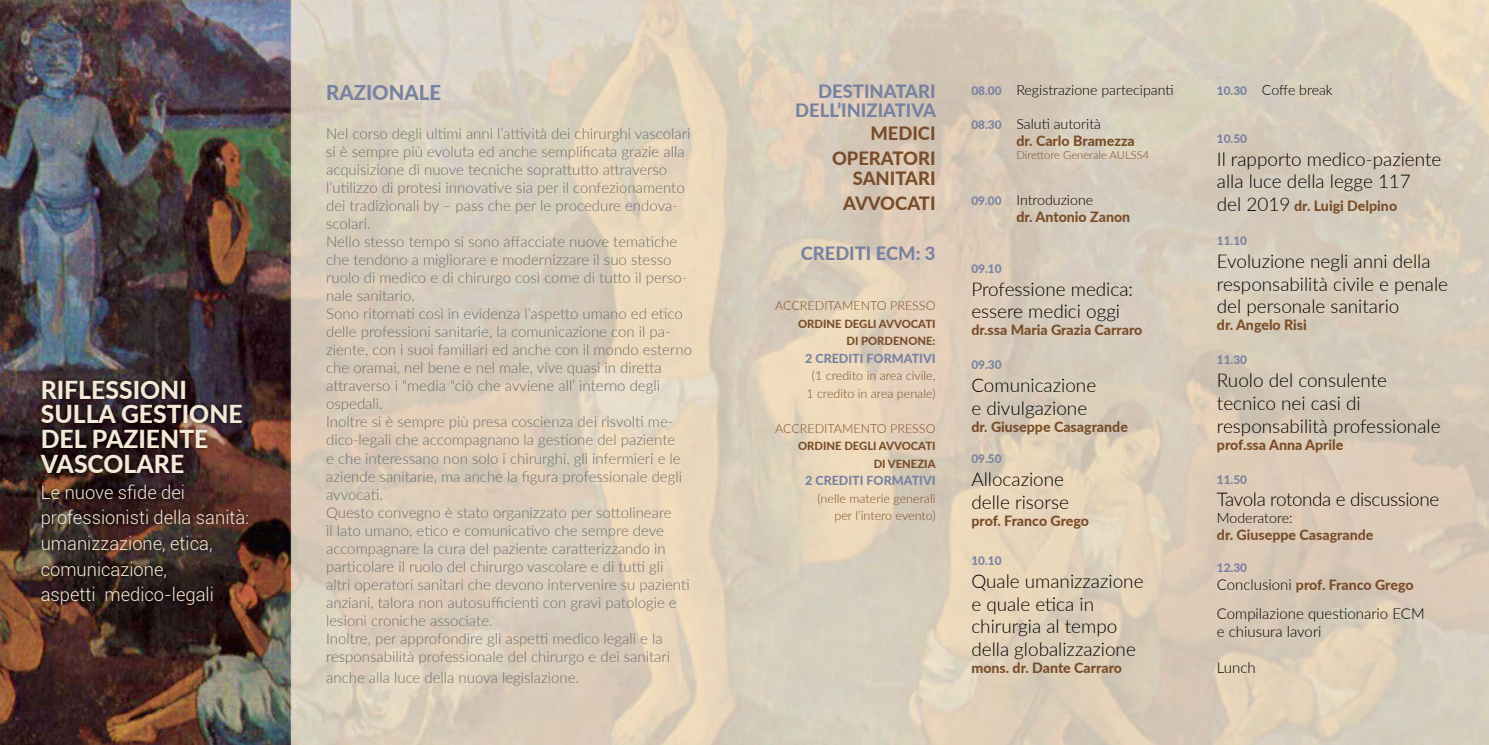
<style>
.page{position:relative;width:1489px;height:745px;background:#fff}
.page>*{position:absolute;margin:0;border:0;box-sizing:border-box;transform-origin:0 0}
.t1{font:800 24.75px/24.8px "Lato";color:#f4e9d7}
.t2{font:800 20.38px "Lato";color:#7782a2}
.t3{font:300 18.88px/22.6px "Lato";color:#000}
.t4{font:300 18.88px "Lato";letter-spacing:-.02em;color:#000}
.t5{font:300 18.38px/25.6px "Roboto";color:#f4e9d7}
.t6{font:800 18.38px/19.1px "Lato";color:#7782a2;text-align:right}
.t7{font:800 18.38px/25px "Lato";color:#794d29;text-align:right}
.t8{font:300 15px/18px "Lato";color:#6b6d6b}
.t9{font:300 15px/18px "Lato";color:#000}
.t10{font:800 14.12px/17px "Lato";color:#794d29}
.t11{font:300 14.12px "Lato";color:#000}
.t12{font:300 12.5px/17.5px "Lato";color:#794d29;text-align:center}
.t13{font:800 12.5px "Lato";color:#7782a2}
.t14{font:800 11.75px "Lato";color:#7782a2}
.t15{font:800 11.25px/17.5px "Lato";color:#794d29;text-align:right}
.t16{font:300 11.25px "Lato";color:#794d29}
.s1{font-weight:800;font-size:11.75px;color:#7782a2}
.s2{font-size:11.75px;color:#7782a2}
.s3{font-weight:300;color:#000}
.s4{font-weight:300;font-size:18.88px;color:#000}
.s5{font-weight:300;font-size:15px;color:#000}
</style>
<div class="page">
<img style="left:0;top:0;width:1488px;height:744px">
<div style="left:37px;top:376px;width:215px;height:233px;background:#000;opacity:.75"></div>
<h1 class="t1" style="left:41px;top:376px;width:203px">RIFLESSIONI<br>SULLA GESTIONE<br>DEL PAZIENTE<br>VASCOLARE</h1>
<p class="t5" style="left:41px;top:478px;width:210px">Le nuove sfide dei professionisti della sanità: umanizzazione, etica, comunicazione,<br>aspetti medico-legali</p>
<h2 class="t2" style="left:326px;top:77px;width:117px">RAZIONALE</h2>
<p class="t8" style="left:326px;top:124px;width:367px">Nel corso degli ultimi anni l’attività dei chirurghi vascolari si è sempre più evoluta ed anche semplificata grazie alla acquisizione di nuove tecniche soprattutto attraverso l’utilizzo di protesi innovative sia per il confezionamento dei tradizionali by – pass che per le procedure endova&shy;scolari.<br>Nello stesso tempo si sono affacciate nuove tematiche che tendono a migliorare e modernizzare il suo stesso ruolo di medico e di chirurgo così come di tutto il perso&shy;nale sanitario.<br>Sono ritornati così in evidenza l’aspetto umano ed etico delle professioni sanitarie, la comunicazione con il pa&shy;ziente, con i suoi familiari ed anche con il mondo esterno che oramai, nel bene e nel male, vive quasi in diretta attraverso i “media “ciò che avviene all’ interno degli ospedali.<br>Inoltre si è sempre più presa coscienza dei risvolti me&shy;dico-legali che accompagnano la gestione del paziente<br>e che interessano non solo i chirurghi, gli infermieri e le aziende sanitarie, ma anche la figura professionale degli avvocati.<br>Questo convegno è stato organizzato per sottolineare<br>il lato umano, etico e comunicativo che sempre deve accompagnare la cura del paziente caratterizzando in particolare il ruolo del chirurgo vascolare e di tutti gli<br>altri operatori sanitari che devono intervenire su pazienti anziani, talora non autosufficienti con gravi patologie e lesioni croniche associate.<br>Inoltre, per approfondire gli aspetti medico legali e la responsabilità professionale del chirurgo e dei sanitari</p>
<p class="t8" style="left:326px;top:667px;width:254px">anche alla luce della nuova legislazione.</p>
<p class="t6" style="left:795px;top:81px;width:142px">DESTINATARI<br>DELL’INIZIATIVA</p>
<p class="t7" style="left:832px;top:120px;width:105px">MEDICI<br>OPERATORI</p>
<p class="t7" style="left:843px;top:165px;width:94px;text-align:center">SANITARI<br>AVVOCATI</p>
<p class="t6" style="left:800px;top:243px;width:136px">CREDITI ECM: 3</p>
<p class="t12" style="left:775px;top:296px;width:162px">ACCREDITAMENTO PRESSO</p>
<p class="t15" style="left:798px;top:314px;width:139px">ORDINE DEGLI AVVOCATI<br>DI PORDENONE:</p>
<p class="t13" style="left:805px;top:348px;width:132px">2 CREDITI FORMATIVI</p>
<p class="t12" style="left:806px;top:366px;width:131px">(1 credito in area civile,<br>1 credito in area penale)</p>
<p class="t12" style="left:775px;top:418px;width:162px">ACCREDITAMENTO PRESSO</p>
<p class="t15" style="left:798px;top:436px;width:139px">ORDINE DEGLI AVVOCATI<br>DI VENEZIA</p>
<p class="t13" style="left:805px;top:471px;width:132px">2 CREDITI FORMATIVI</p>
<p class="t12" style="left:817px;top:488px;width:119px;text-align:right">(nelle materie generali per l’intero evento)</p>
<p class="t11" style="left:971px;top:80px;width:204px"><span class="s1">08.00</span> Registrazione partecipanti</p>
<p class="t10" style="left:1016px;top:114px;width:120px;text-indent:-45px"><span class="s2">08.30</span> <span class="s3">Saluti autorità<br></span>dr. Carlo Bramezza</p>
<p class="t16" style="left:1016px;top:147px;width:134px">Direttore Generale AULSS4</p>
<p class="t10" style="left:1016px;top:190px;width:115px;text-indent:-45px"><span class="s2">09.00</span> <span class="s3">Introduzione<br></span>dr. Antonio Zanon</p>
<p class="t14" style="left:971px;top:260px;width:32px">09.10</p>
<p class="t3" style="left:971px;top:277px;width:163px">Professione medica: essere medici oggi</p>
<p class="t10" style="left:971px;top:321px;width:172px">dr.ssa Maria Grazia Carraro</p>
<p class="t14" style="left:971px;top:356px;width:32px">09.30</p>
<p class="t3" style="left:971px;top:373px;width:126px">Comunicazione e divulgazione</p>
<p class="t10" style="left:971px;top:417px;width:158px">dr. Giuseppe Casagrande</p>
<p class="t14" style="left:971px;top:450px;width:32px">09.50</p>
<p class="t3" style="left:971px;top:466px;width:99px">Allocazione delle risorse</p>
<p class="t10" style="left:971px;top:511px;width:119px">prof. Franco Grego</p>
<p class="t14" style="left:971px;top:552px;width:32px">10.10</p>
<p class="t3" style="left:971px;top:569px;width:174px">Quale umanizzazione e quale etica in chirurgia al tempo della globalizzazione</p>
<p class="t10" style="left:971px;top:658px;width:152px">mons. dr. Dante Carraro</p>
<p class="t11" style="left:1216px;top:80px;width:117px"><span class="s1">10.30</span> Coffe break</p>
<p class="t14" style="left:1216px;top:130px;width:32px">10.50</p>
<p class="t3" style="left:1216px;top:147px;width:226px">Il rapporto medico-paziente alla luce della legge 117</p>
<p class="t10" style="left:1216px;top:197px;width:182px"><span class="s4">del 2019</span> dr. Luigi Delpino</p>
<p class="t14" style="left:1216px;top:232px;width:32px">11.10</p>
<p class="t3" style="left:1216px;top:249px;width:233px">Evoluzione negli anni della responsabilità civile e penale del personale sanitario</p>
<p class="t10" style="left:1216px;top:316px;width:91px">dr. Angelo Risi</p>
<p class="t14" style="left:1216px;top:351px;width:32px">11.30</p>
<p class="t3" style="left:1216px;top:368px;width:225px">Ruolo del consulente tecnico nei casi di responsabilità professionale</p>
<p class="t10" style="left:1216px;top:435px;width:128px">prof.ssa Anna Aprile</p>
<p class="t14" style="left:1216px;top:470px;width:32px">11.50</p>
<p class="t4" style="left:1216px;top:486px;width:224px">Tavola rotonda e discussione</p>
<p class="t11" style="left:1216px;top:508px;width:77px">Moderatore:</p>
<p class="t10" style="left:1216px;top:526px;width:158px">dr. Giuseppe Casagrande</p>
<p class="t14" style="left:1216px;top:558px;width:32px">12.30</p>
<p class="t10" style="left:1216px;top:575px;width:198px"><span class="s5">Conclusioni</span> prof. Franco Grego</p>
<p class="t9" style="left:1216px;top:603px;width:209px">Compilazione questionario ECM e chiusura lavori</p>
<p class="t9" style="left:1216px;top:657px;width:40px">Lunch</p>
</div>
